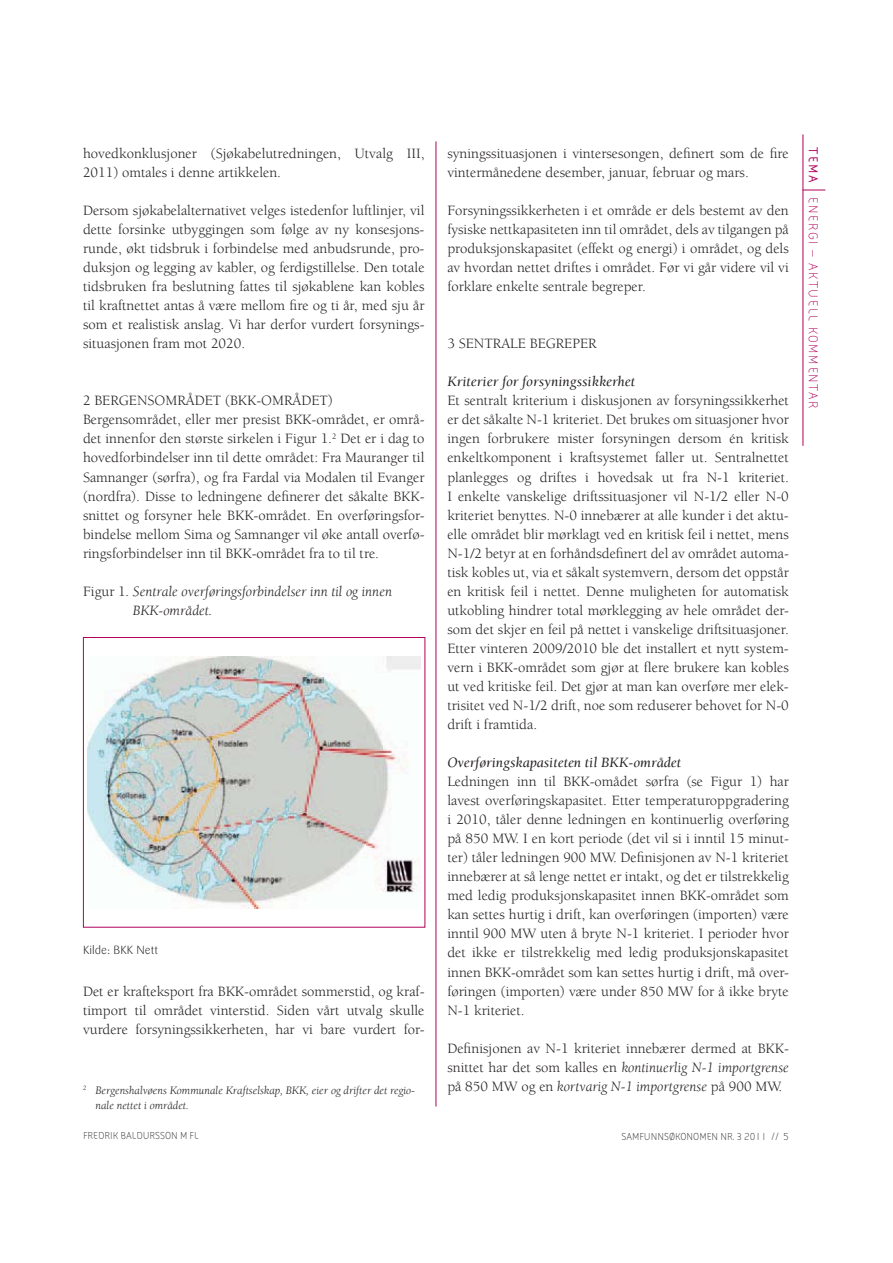
<style>
.page{position:relative;width:893px;height:1263px;background:#fff}
.page>*{position:absolute;margin:0;border:0;box-sizing:border-box;transform-origin:0 0}
.t1{font:14.7px/19px "Berkeley";color:#231f20;text-align:justify}
.t2{font:italic 14.7px "Berkeley";color:#231f20}
.t3{font:italic 14.7px/19px "Berkeley";color:#231f20}
.t4{font:13.2px "FS Sophie";letter-spacing:.12em;color:#b1005c}
.t5{font:italic 11.7px/14.7px "Berkeley";color:#231f20}
.t6{font:300 11.7px "Sari OT";color:#231f20}
.t7{font:10.2px "FS Sophie";color:#231f20}
.s1{font-style:normal}
.s2{font-style:italic}
.s3{font-weight:700}
</style>
<div class="page">
<hr style="left:436px;top:141px;width:1px;height:966px;background:#b1005c">
<hr style="left:802px;top:134px;width:1px;height:312px;background:#b1005c">
<svg style="left:802px;top:190px;width:23px;height:1px"></svg>
<img style="left:88px;top:656px;width:333px;height:253px">
<div style="left:83px;top:637px;width:342px;height:291px;border:1px solid #b1005c"></div>
<p class="t1" style="left:83px;top:145px;width:343px">hovedkonklusjoner (Sjøkabelutredningen, Utvalg III,<br>2011) omtales i denne artikkelen.</p>
<p class="t1" style="left:83px;top:202px;width:343px">Dersom sjøkabelalternativet velges istedenfor luftlinjer, vil dette forsinke utbyggingen som følge av ny konsesjons&shy;runde, økt tidsbruk i forbindelse med anbudsrunde, pro&shy;duksjon og legging av kabler, og ferdigstillelse. Den totale tidsbruken fra beslutning fattes til sjøkablene kan kobles til kraftnettet antas å være mellom fire og ti år, med sju år som et realistisk anslag. Vi har derfor vurdert forsynings&shy;situasjonen fram mot 2020.</p>
<p class="t1" style="left:83px;top:393px;width:343px;text-align:left">2 BERGENSOMRÅDET (BKK-OMRÅDET)<br>Bergensområdet, eller mer presist BKK-området, er områ&shy;det innenfor den største sirkelen i Figur 1.<sup>2</sup> Det er i dag to hovedforbindelser inn til dette området: Fra Mauranger til Samnanger (sørfra), og fra Fardal via Modalen til Evanger (nordfra). Disse to ledningene definerer det såkalte BKK&shy;snittet og forsyner hele BKK-området. En overføringsfor&shy;bindelse mellom Sima og Samnanger vil øke antall overfø&shy;ringsforbindelser inn til BKK-området fra to til tre.</p>
<p class="t3" style="left:133px;top:583px;width:261px;text-indent:-50px"><span class="s1">Figur 1</span>. Sentrale overføringsforbindelser inn til og innen<br>BKK-området.</p>
<p class="t6" style="left:83px;top:945px;width:76px">Kilde: BKK Nett</p>
<p class="t1" style="left:83px;top:983px;width:343px">Det er krafteksport fra BKK-området sommerstid, og kraf&shy;timport til området vinterstid. Siden vårt utvalg skulle vurdere forsyningssikkerheten, har vi bare vurdert for-</p>
<p class="t5" style="left:95px;top:1084px;width:321px;text-indent:-12px"><sup>2</sup> Bergenshalvøens Kommunale Kraftselskap, BKK, eier og drifter det regio&shy;nale nettet i området.</p>
<p class="t7" style="left:83px;top:1130px;width:117px">FREDRIK BALDURSSON M FL</p>
<p class="t1" style="left:447px;top:145px;width:343px">syningssituasjonen i vintersesongen, definert som de fire vintermånedene desember, januar, februar og mars.</p>
<p class="t1" style="left:447px;top:202px;width:343px">Forsyningssikkerheten i et område er dels bestemt av den fysiske nettkapasiteten inn til området, dels av tilgangen på produksjonskapasitet (effekt og energi) i området, og dels av hvordan nettet driftes i området. Før vi går videre vil vi forklare enkelte sentrale begreper.</p>
<p class="t1" style="left:447px;top:335px;width:151px">3 SENTRALE BEGREPER</p>
<p class="t2" style="left:447px;top:376px;width:189px">Kriterier for forsyningssikkerhet</p>
<p class="t1" style="left:447px;top:393px;width:343px">Et sentralt kriterium i diskusjonen av forsyningssikkerhet er det såkalte N-1 kriteriet. Det brukes om situasjoner hvor ingen forbrukere mister forsyningen dersom én kritisk enkeltkomponent i kraftsystemet faller ut. Sentralnettet planlegges og driftes i hovedsak ut fra N-1 kriteriet.<br>I enkelte vanskelige driftssituasjoner vil N-1/2 eller N-0 kriteriet benyttes. N-0 innebærer at alle kunder i det aktu&shy;elle området blir mørklagt ved en kritisk feil i nettet, mens N-1/2 betyr at en forhåndsdefinert del av området automa&shy;tisk kobles ut, via et såkalt systemvern, dersom det oppstår en kritisk feil i nettet. Denne muligheten for automatisk utkobling hindrer total mørklegging av hele området der&shy;som det skjer en feil på nettet i vanskelige driftsituasjoner.<br>Etter vinteren 2009/2010 ble det installert et nytt system&shy;vern i BKK-området som gjør at flere brukere kan kobles ut ved kritiske feil. Det gjør at man kan overføre mer elek&shy;trisitet ved N-1/2 drift, noe som reduserer behovet for N-0 drift i framtida.</p>
<p class="t2" style="left:447px;top:757px;width:235px">Overføringskapasiteten til BKK-området</p>
<p class="t1" style="left:447px;top:773px;width:343px">Ledningen inn til BKK-omådet sørfra (se Figur 1) har lavest overføringskapasitet. Etter temperaturoppgradering i 2010, tåler denne ledningen en kontinuerlig overføring på 850 MW. I en kort periode (det vil si i inntil 15 minut&shy;ter) tåler ledningen 900 MW. Definisjonen av N-1 kriteriet innebærer at så lenge nettet er intakt, og det er tilstrekkelig med ledig produksjonskapasitet innen BKK-området som kan settes hurtig i drift, kan overføringen (importen) være inntil 900 MW uten å bryte N-1 kriteriet. I perioder hvor det ikke er tilstrekkelig med ledig produksjonskapasitet innen BKK-området som kan settes hurtig i drift, må over&shy;føringen (importen) være under 850 MW for å ikke bryte N-1 kriteriet.</p>
<p class="t1" style="left:447px;top:1040px;width:343px">Definisjonen av N-1 kriteriet innebærer dermed at BKK&shy;snittet har det som kalles en <span class="s2">kontinuerlig N-1 importgrense </span>på 850 MW og en <span class="s2">kortvarig N-1 importgrense</span> på 900 MW.</p>
<p class="t7" style="left:621px;top:1130px;width:169px">SAMFUNNSØKONOMEN NR. 3 2011 // 5</p>
<p class="t4" style="left:821px;top:147px;width:263px;rotate:90deg"><span class="s3">TEMA</span> ENERGI – AKTUELL KOMMENTAR</p>
</div>
